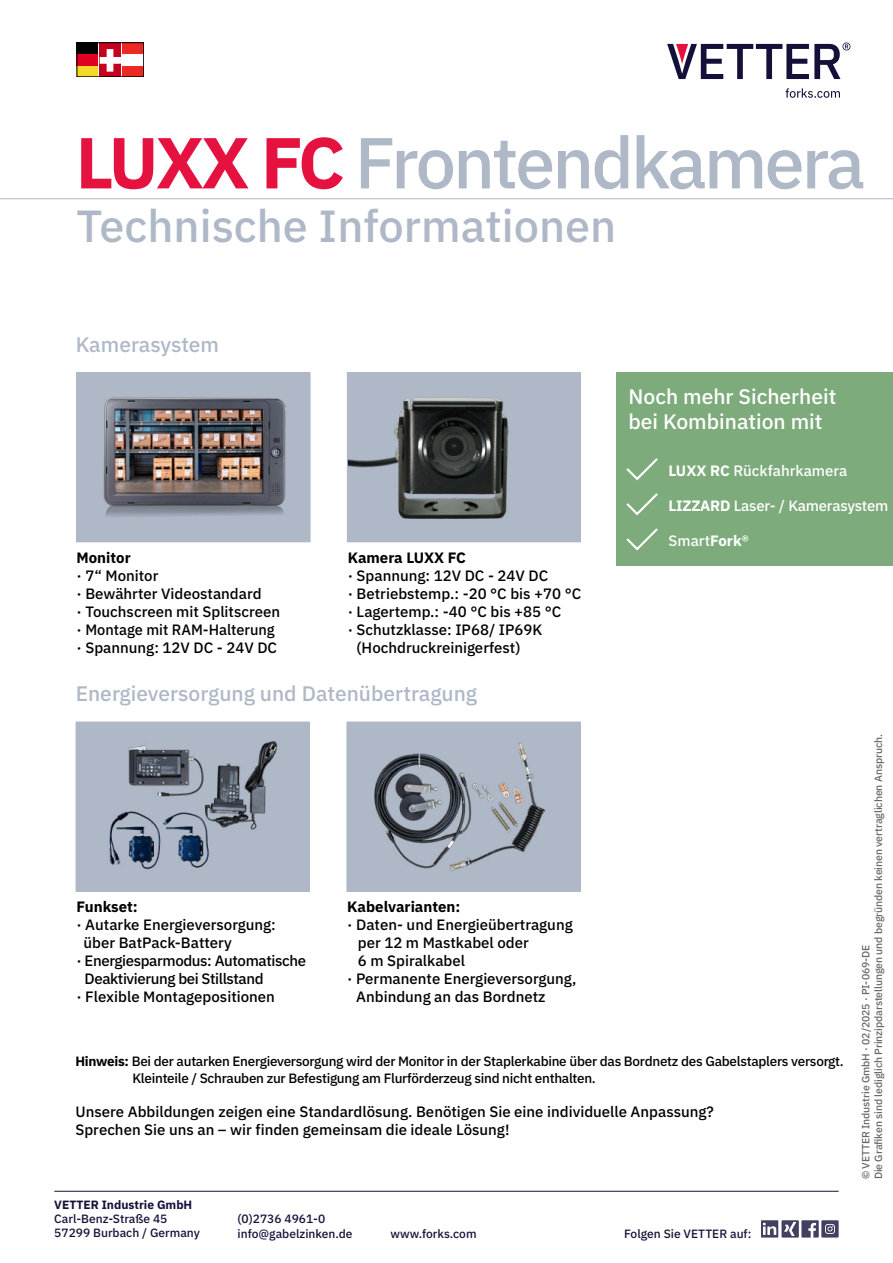
<style>
.page{position:relative;width:893px;height:1263px;background:#fff}
.page>*{position:absolute;margin:0;border:0;box-sizing:border-box;transform-origin:0 0}
.t1{font:500 72px "IBM Plex Sans";letter-spacing:-.04em;color:#aeb8c7}
.t2{font:500 45px "IBM Plex Sans";color:#aeb8c7}
.t3{font:500 21px "IBM Plex Sans";color:#aeb8c7}
.t4{font:500 21px/25.2px "IBM Plex Sans";color:#fff}
.t5{font:500 15px/18px "IBM Plex Sans";color:#000}
.t6{font:500 15px "IBM Plex Sans";letter-spacing:-.025em;color:#000}
.t7{font:500 15px "IBM Plex Sans";letter-spacing:-.005em;color:#fff}
.t8{font:700 15px "IBM Plex Sans";color:#000}
.t9{font:500 13.5px/16.2px "IBM Plex Sans";letter-spacing:-.02em;color:#000}
.t10{font:500 12px/14.4px "IBM Plex Sans";color:#131139}
.t11{font:700 12px "IBM Plex Sans";color:#131139}
.t12{font:500 10.5px/12.6px "IBM Plex Sans";letter-spacing:-.01em;color:#69666a}
.s1{font-weight:700;color:#e51240}
.s2{font-weight:700}
</style>
<div class="page">
<svg style="left:667px;top:43px;width:183px;height:36px"></svg>
<svg style="left:785px;top:88px;width:55px;height:10px"></svg>
<hr style="left:0;top:198px;width:893px;height:1px;background:#aeb8c7">
<div style="left:347px;top:373px;width:233px;height:169px;background:#aeb8c7"></div>
<img style="left:349px;top:397px;width:160px;height:122px">
<div style="left:347px;top:372px;width:234px;height:170px;border:1px solid #aeb8c7"></div>
<div style="left:77px;top:373px;width:233px;height:169px;background:#aeb8c7"></div>
<img style="left:103px;top:397px;width:183px;height:120px">
<div style="left:77px;top:372px;width:233px;height:170px;border:1px solid #aeb8c7"></div>
<div style="left:347px;top:722px;width:233px;height:169px;background:#aeb8c7"></div>
<img style="left:374px;top:742px;width:171px;height:129px">
<div style="left:76px;top:722px;width:233px;height:169px;background:#aeb8c7"></div>
<img style="left:109px;top:741px;width:169px;height:129px">
<div style="left:76px;top:722px;width:234px;height:169px;border:1px solid #aeb8c7"></div>
<hr style="left:54px;top:1191px;width:785px;height:1px;background:#131139">
<svg style="left:761px;top:1220px;width:78px;height:17px"></svg>
<div style="left:77px;top:43px;width:21px;height:12px;background:#000"></div>
<div style="left:77px;top:55px;width:21px;height:12px;background:#e0001f"></div>
<div style="left:77px;top:67px;width:21px;height:10px;background:#f5d929"></div>
<div style="left:100px;top:43px;width:21px;height:34px;background:#c7001f"></div>
<svg style="left:100px;top:49px;width:21px;height:23px"></svg>
<div style="left:123px;top:43px;width:21px;height:11px;background:#ed2924"></div>
<div style="left:123px;top:66px;width:21px;height:11px;background:#ed2924"></div>
<div style="left:77px;top:43px;width:67px;height:34px;border:1px solid #000"></div>
<div style="left:617px;top:372px;width:276px;height:194px;background:#7dab7b"></div>
<svg style="left:626px;top:458px;width:32px;height:23px"></svg>
<svg style="left:626px;top:493px;width:32px;height:23px"></svg>
<svg style="left:626px;top:528px;width:32px;height:23px"></svg>
<h1 class="t1" style="left:76px;top:107px;width:791px"><span class="s1">LUXX FC</span> Frontendkamera</h1>
<h2 class="t2" style="left:77px;top:191px;width:541px">Technische Informationen</h2>
<h3 class="t3" style="left:76px;top:328px;width:145px">Kamerasystem</h3>
<p class="t8" style="left:77px;top:545px;width:56px">Monitor</p>
<p class="t5" style="left:77px;top:565px;width:205px">· 7“ Monitor<br>· Bewährter Videostandard<br>· Touchscreen mit Splitscreen · Montage mit RAM-Halterung · Spannung: 12V DC - 24V DC</p>
<p class="t8" style="left:348px;top:545px;width:120px">Kamera LUXX FC</p>
<p class="t5" style="left:348px;top:565px;width:202px">· Spannung: 12V DC - 24V DC</p>
<p class="t5" style="left:348px;top:583px;width:235px">· Betriebstemp.: -20 °C bis +70 °C</p>
<p class="t5" style="left:348px;top:601px;width:215px">· Lagertemp.: -40 °C bis +85 °C</p>
<p class="t5" style="left:348px;top:619px;width:196px">· Schutzklasse: IP68/ IP69K</p>
<p class="t5" style="left:357px;top:637px;width:165px">(Hochdruckreinigerfest)</p>
<h3 class="t3" style="left:76px;top:677px;width:403px">Energieversorgung und Datenübertragung</h3>
<h3 class="t4" style="left:628px;top:382px;width:209px">Noch mehr Sicherheit bei Kombination mit</h3>
<p class="t7" style="left:668px;top:458px;width:180px"><span class="s2">LUXX RC</span> Rückfahrkamera</p>
<p class="t7" style="left:668px;top:493px;width:221px"><span class="s2">LIZZARD</span> Laser- / Kamerasystem</p>
<p class="t7" style="left:668px;top:529px;width:82px">Smart<span class="s2">Fork</span>®</p>
<p class="t8" style="left:76px;top:895px;width:63px">Funkset:</p>
<p class="t5" style="left:76px;top:914px;width:201px">· Autarke Energieversorgung:</p>
<p class="t5" style="left:84px;top:932px;width:150px">über BatPack-Battery</p>
<p class="t6" style="left:76px;top:949px;width:231px">· Energiesparmodus: Automatische</p>
<p class="t6" style="left:85px;top:967px;width:181px">Deaktivierung bei Stillstand</p>
<p class="t5" style="left:76px;top:986px;width:200px">· Flexible Montagepositionen</p>
<p class="t8" style="left:347px;top:895px;width:115px">Kabelvarianten:</p>
<p class="t5" style="left:347px;top:914px;width:227px">· Daten- und Energieübertragung</p>
<p class="t5" style="left:358px;top:932px;width:172px">per 12 m Mastkabel oder</p>
<p class="t5" style="left:358px;top:950px;width:109px">6 m Spiralkabel</p>
<p class="t5" style="left:347px;top:968px;width:231px">· Permanente Energieversorgung,</p>
<p class="t5" style="left:356px;top:986px;width:191px">Anbindung an das Bordnetz</p>
<p class="t9" style="left:132px;top:1052px;width:713px;text-indent:-57px"><span class="s2">Hinweis:</span> Bei der autarken Energieversorgung wird der Monitor in der Staplerkabine über das Bordnetz des Gabelstaplers versorgt.<br>Kleinteile / Schrauben zur Befestigung am Flurförderzeug sind nicht enthalten.</p>
<p class="t5" style="left:75px;top:1101px;width:640px">Unsere Abbildungen zeigen eine Standardlösung. Benötigen Sie eine individuelle Anpassung?<br>Sprechen Sie uns an – wir finden gemeinsam die ideale Lösung!</p>
<p class="t11" style="left:54px;top:1195px;width:140px">VETTER Industrie GmbH</p>
<p class="t10" style="left:54px;top:1210px;width:147px">Carl-Benz-Straße 45<br>57299 Burbach / Germany</p>
<p class="t10" style="left:238px;top:1211px;width:116px">(0)2736 4961-0 info@gabelzinken.de</p>
<p class="t10" style="left:390px;top:1225px;width:88px">www.forks.com</p>
<p class="t10" style="left:624px;top:1225px;width:129px">Folgen Sie VETTER auf:</p>
<p class="t12" style="left:859px;top:1179px;width:447px;rotate:-90deg">© VETTER Industrie GmbH · 02/2025 · PI-069-DE<br>Die Grafiken sind lediglich Prinzipdarstellungen und begründen keinen vertraglichen Anspruch.</p>
</div>
